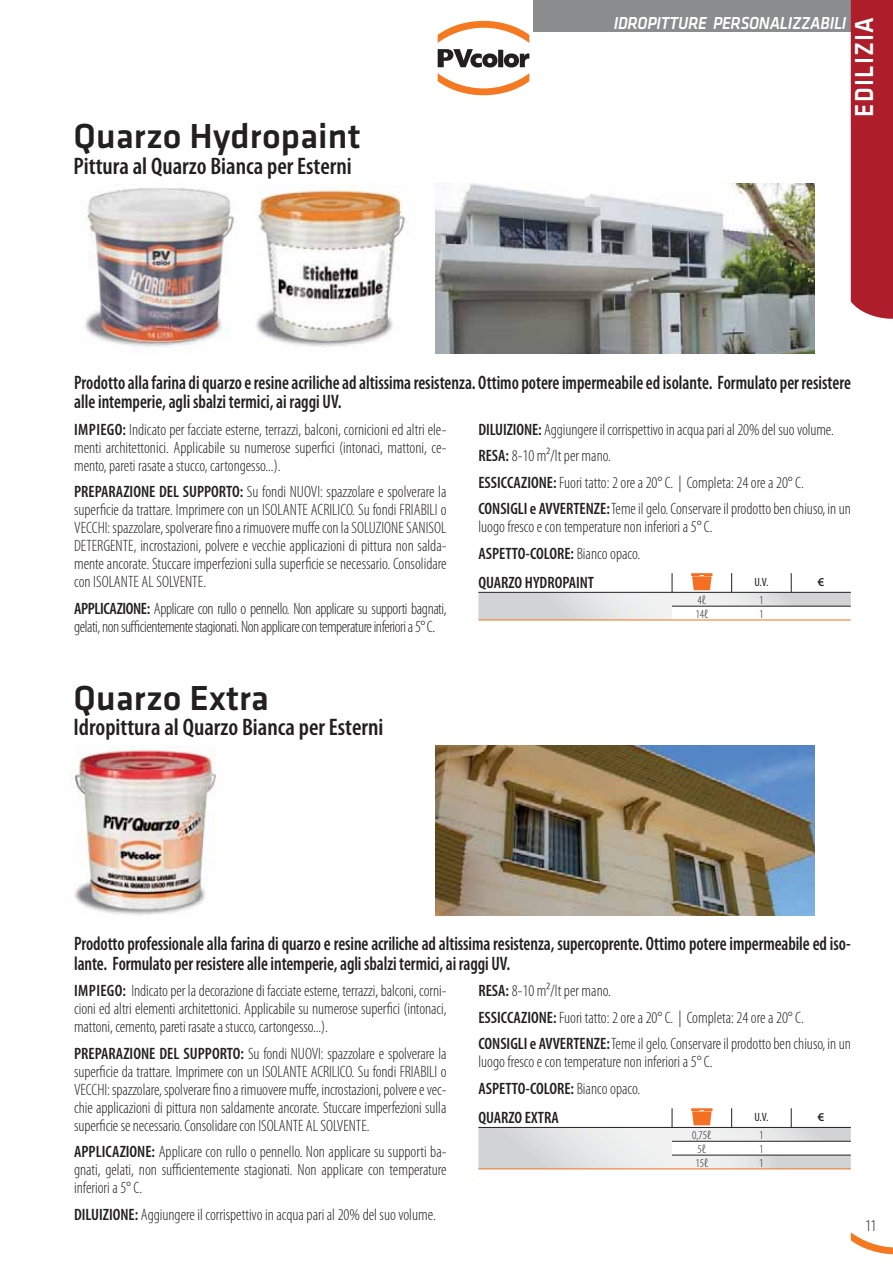
<style>
.page{position:relative;width:893px;height:1265px;background:#fff}
.page>*{position:absolute;margin:0;border:0;box-sizing:border-box;transform-origin:0 0}
.t1{font:500 36px "Klavika";letter-spacing:.005em;color:#231f20}
.t2{font:500 27px "Klavika";letter-spacing:.055em;color:#fff;scale:.9 1}
.t3{font:600 condensed 24px "Myriad Pro";color:#231f20}
.t4{font:600 condensed 19.5px/19.5px "Myriad Pro";letter-spacing:-.005em;color:#231f20;scale:.9 1}
.t5{font:italic 500 18px "Klavika";letter-spacing:-.015em;color:#fff;scale:.9 1}
.t6{font:300 condensed 16.5px/18px "Myriad Pro";letter-spacing:-.005em;color:#231f20;text-align:justify}
.t7{font:300 condensed 16.5px/18px "Myriad Pro";letter-spacing:-.025em;color:#231f20}
.t8{font:600 condensed 16.5px "Myriad Pro";color:#231f20}
.t9{font:300 condensed 12px "Myriad Pro";color:#231f20}
.t10{font:condensed 12px "Myriad Pro";color:#231f20}
.t11{font:600 12px "Myriad Pro";color:#231f20}
.s1{font-weight:600}
</style>
<div class="page">
<div style="left:533px;top:0;width:359px;height:31px;background:#8a8c8e"></div>
<svg style="left:850px;top:1232px;width:42px;height:22px"></svg>
<svg style="left:478px;top:573px;width:372px;height:47px"></svg>
<img style="left:256px;top:184px;width:152px;height:163px">
<img style="left:85px;top:188px;width:152px;height:159px">
<hr style="left:478px;top:1168px;width:372px;height:1px;background:#f36f21">
<svg style="left:478px;top:1108px;width:372px;height:60px"></svg>
<img style="left:71px;top:746px;width:145px;height:169px">
<img style="left:435px;top:184px;width:379px;height:170px">
<img style="left:435px;top:745px;width:379px;height:170px">
<svg style="left:437px;top:21px;width:92px;height:22px"></svg>
<svg style="left:437px;top:73px;width:92px;height:22px"></svg>
<svg style="left:437px;top:49px;width:92px;height:18px"></svg>
<svg style="left:850px;top:0;width:42px;height:319px;background:#b22d39"></svg>
<h1 class="t1" style="left:73px;top:123px;width:288px">Quarzo Hydropaint</h1>
<h3 class="t3" style="left:73px;top:157px;width:279px">Pittura al Quarzo Bianca per Esterni</h3>
<p class="t5" style="left:613px;top:12px;width:260px">IDROPITTURE PERSONALIZZABILI</p>
<h2 class="t2" style="left:853px;top:117px;width:112px;rotate:-90deg">EDILIZIA</h2>
<p class="t4" style="left:74px;top:374px;width:864px">Prodotto alla farina di quarzo e resine acriliche ad altissima resistenza. Ottimo potere impermeabile ed isolante. Formulato per resistere alle intemperie, agli sbalzi termici, ai raggi UV.</p>
<p class="t6" style="left:74px;top:422px;width:374px"><span class="s1">IMPIEGO:</span> Indicato per facciate esterne, terrazzi, balconi, cornicioni ed altri ele&shy;menti architettonici. Applicabile su numerose superfici (intonaci, mattoni, ce&shy;mento, pareti rasate a stucco, cartongesso...).</p>
<p class="t6" style="left:74px;top:484px;width:374px"><span class="s1">PREPARAZIONE DEL SUPPORTO:</span> Su fondi NUOVI: spazzolare e spolverare la superficie da trattare. Imprimere con un ISOLANTE ACRILICO. Su fondi FRIABILI o VECCHI: spazzolare, spolverare fino a rimuovere muffe con la SOLUZIONE SANISOL DETERGENTE, incrostazioni, polvere e vecchie applicazioni di pittura non salda&shy;mente ancorate. Stuccare imperfezioni sulla superficie se necessario. Consolidare con ISOLANTE AL SOLVENTE.</p>
<p class="t7" style="left:74px;top:601px;width:374px"><span class="s1">APPLICAZIONE:</span> Applicare con rullo o pennello. Non applicare su supporti bagnati, gelati, non sufficientemente stagionati. Non applicare con temperature inferiori a 5° C.</p>
<p class="t6" style="left:478px;top:417px;width:374px;line-height:26.5px;text-align:left"><span class="s1">DILUIZIONE:</span> Aggiungere il corrispettivo in acqua pari al 20% del suo volume.<br><span class="s1">RESA:</span> 8-10 m²/lt per mano.<br><span class="s1">ESSICCAZIONE:</span> Fuori tatto: 2 ore a 20° C. | Completa: 24 ore a 20° C.<br><span class="s1">CONSIGLI e AVVERTENZE:</span> Teme il gelo. Conservare il prodotto ben chiuso, in un</p>
<p class="t6" style="left:478px;top:515px;width:235px;line-height:26.5px">luogo fresco e con temperature non inferiori a 5° C.<br><span class="s1">ASPETTO-COLORE:</span> Bianco opaco.</p>
<p class="t8" style="left:478px;top:576px;width:117px">QUARZO HYDROPAINT</p>
<p class="t10" style="left:754px;top:577px;width:16px">U.V.</p>
<p class="t11" style="left:817px;top:575px;width:8px">€</p>
<p class="t9" style="left:697px;top:595px;width:10px">4ℓ</p>
<p class="t9" style="left:759px;top:595px;width:6px">1</p>
<p class="t9" style="left:695px;top:609px;width:14px">14ℓ</p>
<p class="t9" style="left:759px;top:609px;width:6px">1</p>
<h1 class="t1" style="left:73px;top:684px;width:197px">Quarzo Extra</h1>
<h3 class="t3" style="left:73px;top:718px;width:311px">Idropittura al Quarzo Bianca per Esterni</h3>
<p class="t4" style="left:74px;top:935px;width:864px">Prodotto professionale alla farina di quarzo e resine acriliche ad altissima resistenza, supercoprente. Ottimo potere impermeabile ed iso&shy;lante. Formulato per resistere alle intemperie, agli sbalzi termici, ai raggi UV.</p>
<p class="t6" style="left:74px;top:983px;width:374px"><span class="s1">IMPIEGO:</span> Indicato per la decorazione di facciate esterne, terrazzi, balconi, corni&shy;cioni ed altri elementi architettonici. Applicabile su numerose superfici (intonaci, mattoni, cemento, pareti rasate a stucco, cartongesso...).</p>
<p class="t6" style="left:74px;top:1045px;width:374px"><span class="s1">PREPARAZIONE DEL SUPPORTO:</span> Su fondi NUOVI: spazzolare e spolverare la superficie da trattare. Imprimere con un ISOLANTE ACRILICO. Su fondi FRIABILI o VECCHI: spazzolare, spolverare fino a rimuovere muffe, incrostazioni, polvere e vec&shy;chie applicazioni di pittura non saldamente ancorate. Stuccare imperfezioni sulla superficie se necessario. Consolidare con ISOLANTE AL SOLVENTE.</p>
<p class="t6" style="left:74px;top:1144px;width:374px"><span class="s1">APPLICAZIONE:</span> Applicare con rullo o pennello. Non applicare su supporti ba&shy;gnati, gelati, non sufficientemente stagionati. Non applicare con temperature inferiori a 5° C.</p>
<p class="t6" style="left:74px;top:1206px;width:363px"><span class="s1">DILUIZIONE:</span> Aggiungere il corrispettivo in acqua pari al 20% del suo volume.</p>
<p class="t6" style="left:478px;top:979px;width:374px;line-height:26.5px;text-align:left"><span class="s1">RESA:</span> 8-10 m²/lt per mano.<br><span class="s1">ESSICCAZIONE:</span> Fuori tatto: 2 ore a 20° C. | Completa: 24 ore a 20° C.<br><span class="s1">CONSIGLI e AVVERTENZE:</span> Teme il gelo. Conservare il prodotto ben chiuso, in un</p>
<p class="t6" style="left:478px;top:1050px;width:235px;line-height:26.5px">luogo fresco e con temperature non inferiori a 5° C.<br><span class="s1">ASPETTO-COLORE:</span> Bianco opaco.</p>
<p class="t8" style="left:478px;top:1111px;width:82px">QUARZO EXTRA</p>
<p class="t10" style="left:754px;top:1112px;width:16px">U.V.</p>
<p class="t11" style="left:817px;top:1109px;width:8px">€</p>
<p class="t9" style="left:692px;top:1130px;width:21px">0,75ℓ</p>
<p class="t9" style="left:759px;top:1130px;width:6px">1</p>
<p class="t9" style="left:697px;top:1143px;width:10px">5ℓ</p>
<p class="t9" style="left:759px;top:1143px;width:6px">1</p>
<p class="t9" style="left:695px;top:1157px;width:14px">15ℓ</p>
<p class="t9" style="left:759px;top:1157px;width:6px">1</p>
<p class="t6" style="left:864px;top:1217px;width:13px">11</p>
</div>
